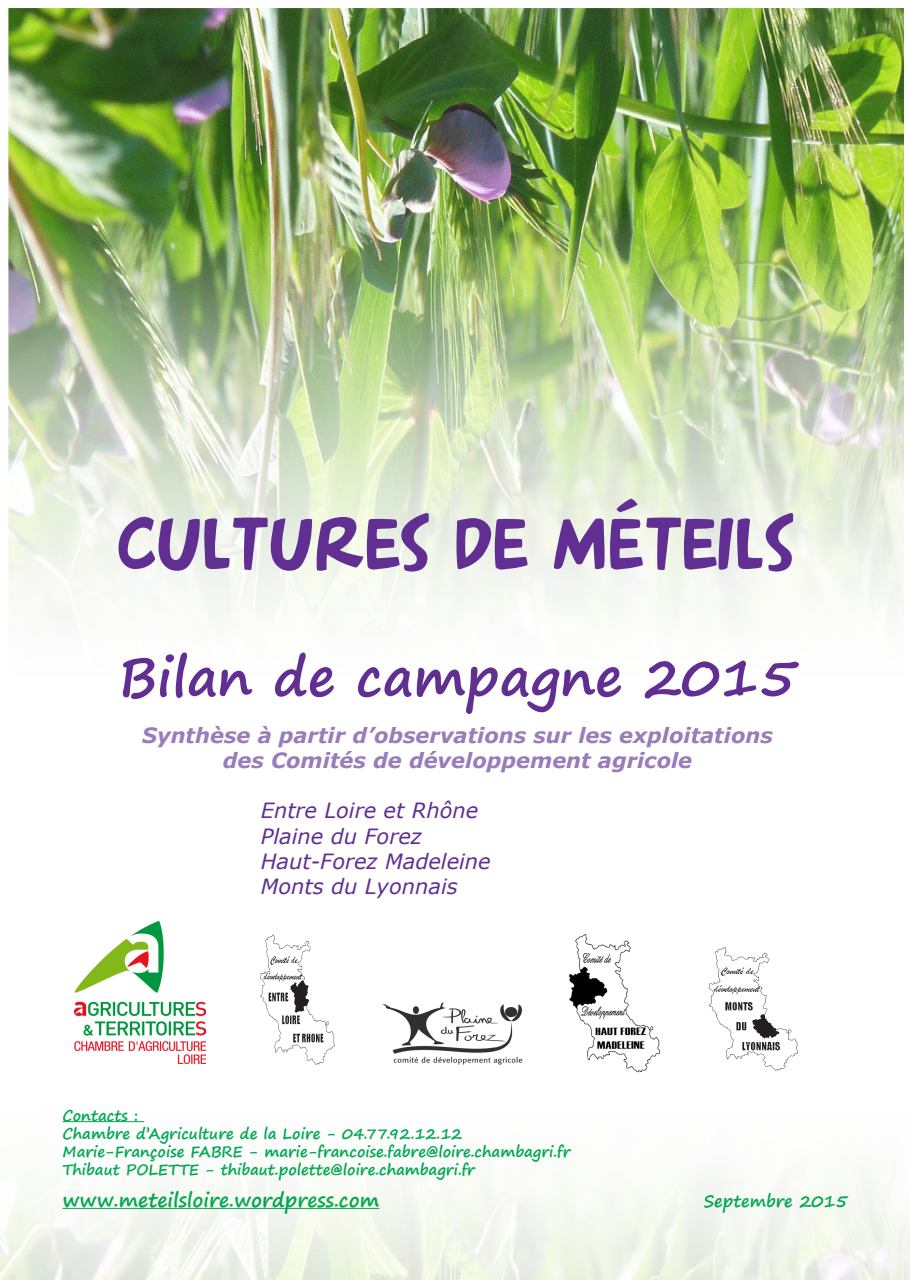
<style>
.page{position:relative;width:910px;height:1280px;background:#fff}
.page>*{position:absolute;margin:0;border:0;box-sizing:border-box;transform-origin:0 0}
.t1{font:72px "Arnold 21";color:#612f92}
.t2{font:700 52.5px "Segoe Print";color:#612f92}
.t3{font:italic 700 21px "Verdana";color:#987db9}
.t4{font:italic 21px "Verdana";color:#612f92}
.t5{font:700 19.5px "Segoe Print";color:#00a955}
.t6{font:700 16.5px "Segoe Print";color:#00a955}
.t7{font:700 15px "Segoe Print";color:#00a955}
</style>
<div class="page">
<img style="left:9px;top:9px;width:894px;height:602px">
<img style="left:75px;top:922px;width:131px;height:141px">
<img style="left:383px;top:1002px;width:140px;height:63px">
<img style="left:260px;top:934px;width:75px;height:131px">
<img style="left:569px;top:934px;width:91px;height:139px">
<img style="left:708px;top:947px;width:90px;height:124px">
<img style="left:0;top:1121px;width:910px;height:159px">
<p class="t1" style="left:119px;top:498px;width:679px">CULTURES DE MÉTEILS</p>
<p class="t2" style="left:119px;top:629px;width:679px">Bilan de campagne 2015</p>
<p class="t3" style="left:142px;top:720px;width:632px">Synthèse à partir d’observations sur les exploitations</p>
<p class="t3" style="left:223px;top:745px;width:471px">des Comités de développement agricole</p>
<p class="t4" style="left:261px;top:796px;width:219px">Entre Loire et Rhône</p>
<p class="t4" style="left:261px;top:821px;width:163px">Plaine du Forez</p>
<p class="t4" style="left:261px;top:847px;width:231px">Haut-Forez Madeleine</p>
<p class="t4" style="left:261px;top:872px;width:198px">Monts du Lyonnais</p>
<p class="t7" style="left:63px;top:1101px;width:77px">Contacts :</p>
<p class="t7" style="left:63px;top:1119px;width:401px">Chambre d’Agriculture de la Loire - 04.77.92.12.12</p>
<p class="t7" style="left:63px;top:1137px;width:509px">Marie-Françoise FABRE - marie-francoise.fabre@loire.chambagri.fr</p>
<p class="t7" style="left:63px;top:1155px;width:414px">Thibaut POLETTE - thibaut.polette@loire.chambagri.fr</p>
<p class="t5" style="left:63px;top:1182px;width:318px">www.meteilsloire.wordpress.com</p>
<p class="t6" style="left:704px;top:1186px;width:145px">Septembre 2015</p>
</div>
